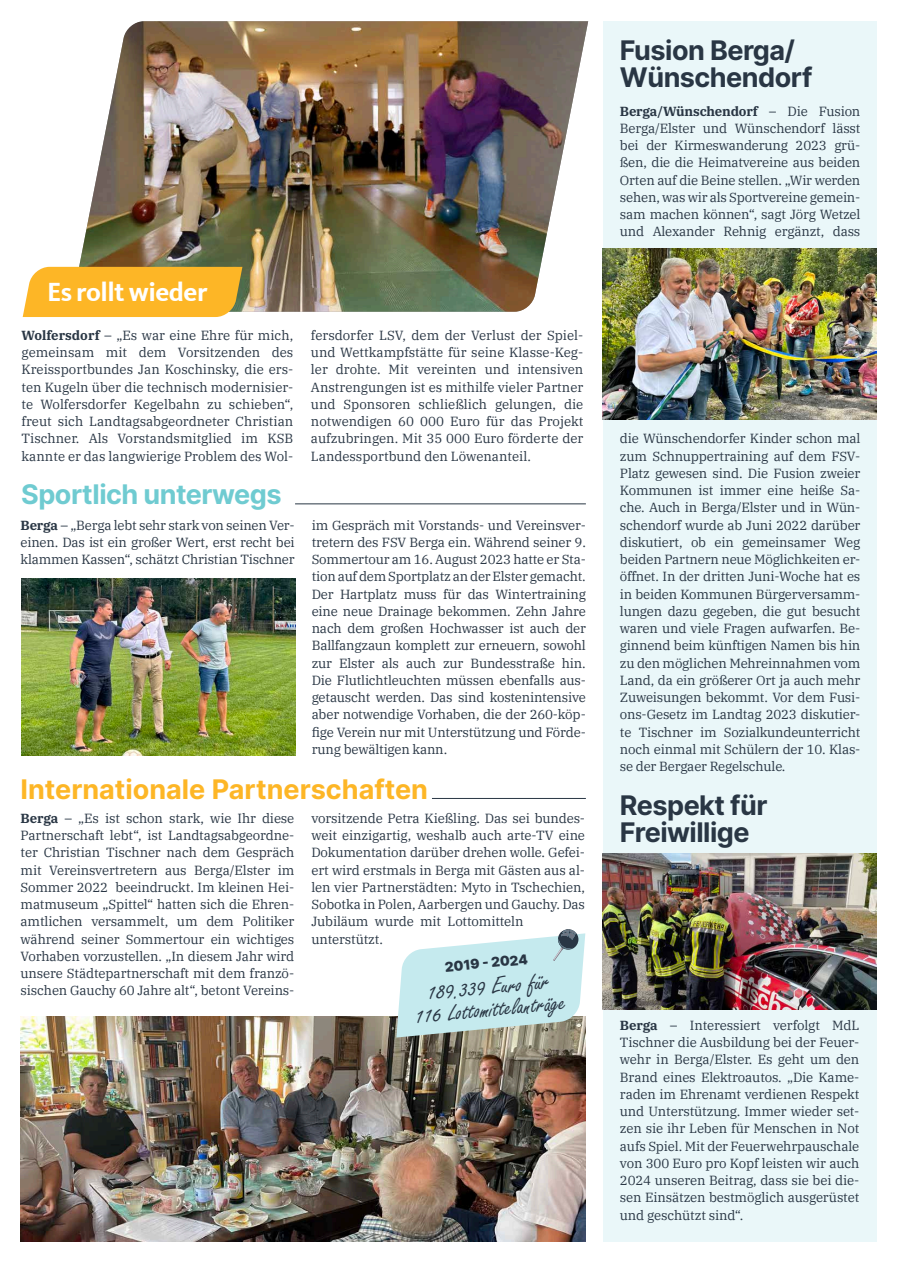
<style>
.page{position:relative;width:898px;height:1263px;background:#fff}
.page>*{position:absolute;margin:0;border:0;box-sizing:border-box;transform-origin:0 0}
.t1{font:700 27px/27px "Inter";letter-spacing:-.02em;color:#293644}
.t2{font:700 27px "Inter";color:#fdb626}
.t3{font:700 27px "Inter";letter-spacing:-.02em;color:#6fcbd1}
.t4{font:700 27px "CDU Kievit Tab";letter-spacing:-.02em;color:#fff}
.t5{font:25.5px/22.5px "Freestyle Script";color:#293644;text-align:center}
.t6{font:900 13.5px "Inter";color:#293644}
.t7{font:13.2px/17.2px "IBM Plex Serif";letter-spacing:-.01em;color:#293644;text-align:justify}
.s1{font-weight:700}
</style>
<div class="page">
<div style="left:602px;top:21px;width:274px;height:1221px;background:#eaf7f9"></div>
<img style="left:22px;top:578px;width:273px;height:178px">
<img style="left:70px;top:21px;width:518px;height:291px">
<img style="left:602px;top:853px;width:274px;height:156px">
<div style="left:23px;top:267px;width:219px;height:50px;background:#fdb626"></div>
<hr style="left:295px;top:503px;width:290px;height:1px;background:#293644">
<img style="left:602px;top:248px;width:274px;height:172px">
<hr style="left:432px;top:798px;width:153px;height:1px;background:#293644">
<img style="left:21px;top:1016px;width:564px;height:226px">
<svg style="left:396px;top:929px;width:189px;height:108px;background:#c7e3e4"></svg>
<h1 class="t4" style="left:47px;top:276px;width:162px">Es rollt wieder</h1>
<p class="t7" style="left:22px;top:325px;width:273px"><span class="s1">Wolfersdorf</span> – „Es war eine Ehre für mich, gemeinsam mit dem Vorsitzenden des Kreissportbundes Jan Koschinsky, die ers&shy;ten Kugeln über die technisch modernisier&shy;te Wolfersdorfer Kegelbahn zu schieben“, freut sich Landtagsabgeordneter Christian Tischner. Als Vorstandsmitglied im KSB kannte er das langwierige Problem des Wol-</p>
<p class="t7" style="left:311px;top:325px;width:274px">fersdorfer LSV, dem der Verlust der Spiel&shy;und Wettkampfstätte für seine Klasse-Keg&shy;ler drohte. Mit vereinten und intensiven Anstrengungen ist es mithilfe vieler Partner und Sponsoren schließlich gelungen, die notwendigen 60 000 Euro für das Projekt aufzubringen. Mit 35 000 Euro förderte der Landessportbund den Löwenanteil.</p>
<h1 class="t3" style="left:21px;top:474px;width:262px">Sportlich unterwegs</h1>
<p class="t7" style="left:21px;top:515px;width:275px"><span class="s1">Berga</span> – „Berga lebt sehr stark von seinen Ver&shy;einen. Das ist ein großer Wert, erst recht bei klammen Kassen“, schätzt Christian Tischner</p>
<p class="t7" style="left:311px;top:515px;width:275px">im Gespräch mit Vorstands- und Vereinsver&shy;tretern des FSV Berga ein. Während seiner 9.<br>Sommertour am 16. August 2023 hatte er Sta&shy;tion auf dem Sportplatz an der Elster gemacht.<br>Der Hartplatz muss für das Wintertraining eine neue Drainage bekommen. Zehn Jahre nach dem großen Hochwasser ist auch der Ballfangzaun komplett zur erneuern, sowohl zur Elster als auch zur Bundesstraße hin.<br>Die Flutlichtleuchten müssen ebenfalls aus&shy;getauscht werden. Das sind kostenintensive aber notwendige Vorhaben, die der 260-köp&shy;fige Verein nur mit Unterstützung und Förde&shy;rung bewältigen kann.</p>
<h1 class="t2" style="left:21px;top:768px;width:409px">Internationale Partnerschaften</h1>
<p class="t7" style="left:21px;top:808px;width:275px"><span class="s1">Berga</span> – „Es ist schon stark, wie Ihr diese Partnerschaft lebt“, ist Landtagsabgeordne&shy;ter Christian Tischner nach dem Gespräch mit Vereinsvertretern aus Berga/Elster im Sommer 2022 beeindruckt. Im kleinen Hei&shy;matmuseum „Spittel“ hatten sich die Ehren&shy;amtlichen versammelt, um dem Politiker während seiner Sommertour ein wichtiges Vorhaben vorzustellen. „In diesem Jahr wird unsere Städtepartnerschaft mit dem franzö&shy;sischen Gauchy 60 Jahre alt“, betont Vereins-</p>
<p class="t7" style="left:311px;top:808px;width:275px;text-align:left">vorsitzende Petra Kießling. Das sei bundes&shy;weit einzigartig, weshalb auch arte-TV eine Dokumentation darüber drehen wolle. Gefei&shy;ert wird erstmals in Berga mit Gästen aus al&shy;len vier Partnerstädten: Myto in Tschechien, Sobotka in Polen, Aarbergen und Gauchy. Das Jubiläum wurde mit Lottomitteln unterstützt.</p>
<p class="t6" style="left:444px;top:956px;width:84px;rotate:-5deg">2019 - 2024</p>
<h2 class="t5" style="left:412px;top:984px;width:152px;rotate:-6deg">189.339 Euro für<br>116 Lottomittelanträge</h2>
<h1 class="t1" style="left:619px;top:36px;width:194px">Fusion Berga/<br>Wünschendorf</h1>
<p class="t7" style="left:619px;top:101px;width:242px"><span class="s1">Berga/Wünschendorf</span> – Die Fusion Berga/Elster und Wünschendorf lässt bei der Kirmeswanderung 2023 grü&shy;ßen, die die Heimatvereine aus beiden Orten auf die Beine stellen. „Wir werden sehen, was wir als Sportvereine gemein&shy;sam machen können“, sagt Jörg Wetzel und Alexander Rehnig ergänzt, dass</p>
<p class="t7" style="left:619px;top:429px;width:242px">die Wünschendorfer Kinder schon mal zum Schnuppertraining auf dem FSV-Platz gewesen sind. Die Fusion zweier Kommunen ist immer eine heiße Sa&shy;che. Auch in Berga/Elster und in Wün&shy;schendorf wurde ab Juni 2022 darüber diskutiert, ob ein gemeinsamer Weg beiden Partnern neue Möglichkeiten er&shy;öffnet. In der dritten Juni-Woche hat es in beiden Kommunen Bürgerversamm&shy;lungen dazu gegeben, die gut besucht waren und viele Fragen aufwarfen. Be&shy;ginnend beim künftigen Namen bis hin zu den möglichen Mehreinnahmen vom Land, da ein größerer Ort ja auch mehr Zuweisungen bekommt. Vor dem Fusi&shy;ons-Gesetz im Landtag 2023 diskutier&shy;te Tischner im Sozialkundeunterricht noch einmal mit Schülern der 10. Klas&shy;se der Bergaer Regelschule.</p>
<h1 class="t1" style="left:619px;top:790px;width:149px">Respekt für<br>Freiwillige</h1>
<p class="t7" style="left:619px;top:1015px;width:241px"><span class="s1">Berga</span> – Interessiert verfolgt MdL Tischner die Ausbildung bei der Feuer&shy;wehr in Berga/Elster. Es geht um den Brand eines Elektroautos. „Die Kame&shy;raden im Ehrenamt verdienen Respekt und Unterstützung. Immer wieder set&shy;zen sie ihr Leben für Menschen in Not aufs Spiel. Mit der Feuerwehrpauschale von 300 Euro pro Kopf leisten wir auch 2024 unseren Beitrag, dass sie bei die&shy;sen Einsätzen bestmöglich ausgerüstet und geschützt sind“.</p>
</div>
